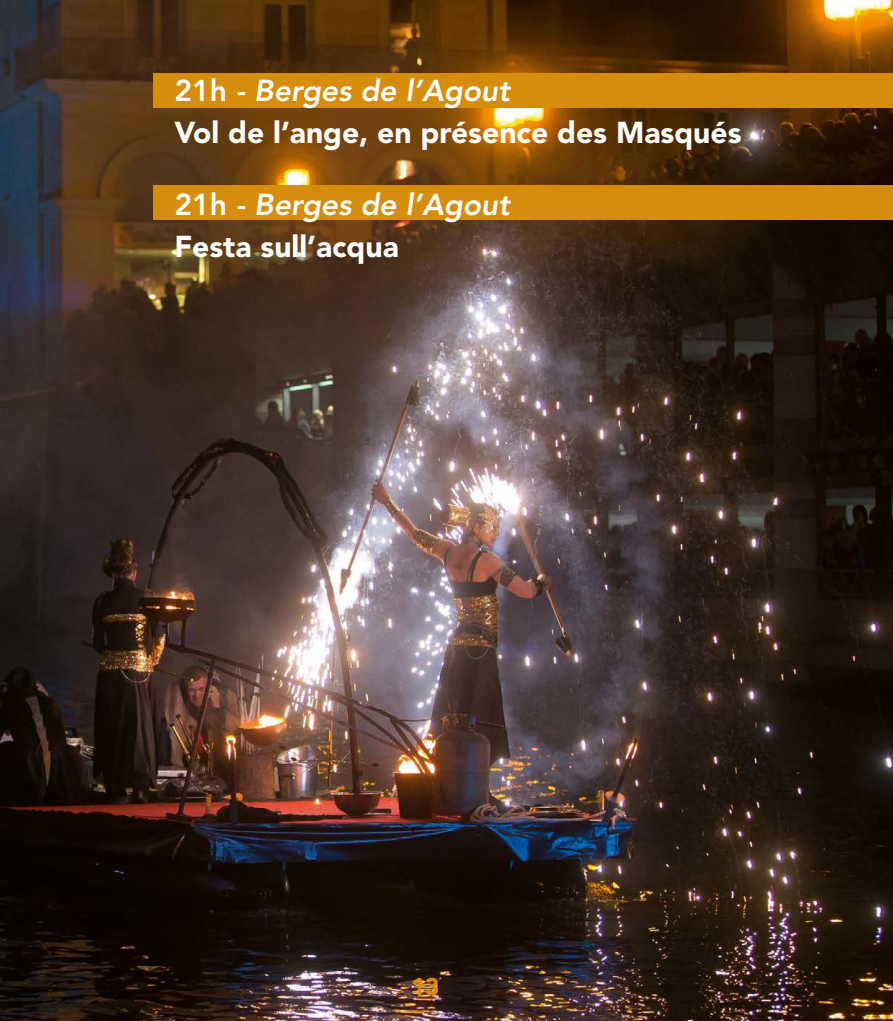
<style>
.page{position:relative;width:893px;height:1021px;background:#fff}
.page>*{position:absolute;margin:0;border:0;box-sizing:border-box;transform-origin:0 0}
.t1{font:900 30px/42px "Avenir LT Std";color:#fff}
.t2{font:italic 800 30px/42px "Avenir LT Std";color:#fff}
.t3{font:900 24px "Avenir LT Std";color:#d78d0c}
.s1{font-weight:800}
.s2{font-weight:800;font-style:italic}
.s3{font-style:normal}
.s4{font-weight:900;font-style:normal}
</style>
<div class="page">
<img style="left:0;top:0;width:893px;height:1020px">
<div style="left:153px;top:185px;width:740px;height:34px;background:#d78d0c"></div>
<div style="left:153px;top:73px;width:740px;height:34px;background:#d78d0c"></div>
<p class="t1" style="left:174px;top:70px;width:569px"><span class="s1">21h</span> <span class="s2">- Berges de l’Agout<br></span>Vol de l’ange, en présence des Masqués</p>
<p class="t2" style="left:174px;top:184px;width:337px"><span class="s3">21h</span> - Berges de l’Agout<br><span class="s4">Festa sull’acqua</span></p>
<p class="t3" style="left:411px;top:972px;width:30px">13</p>
</div>
